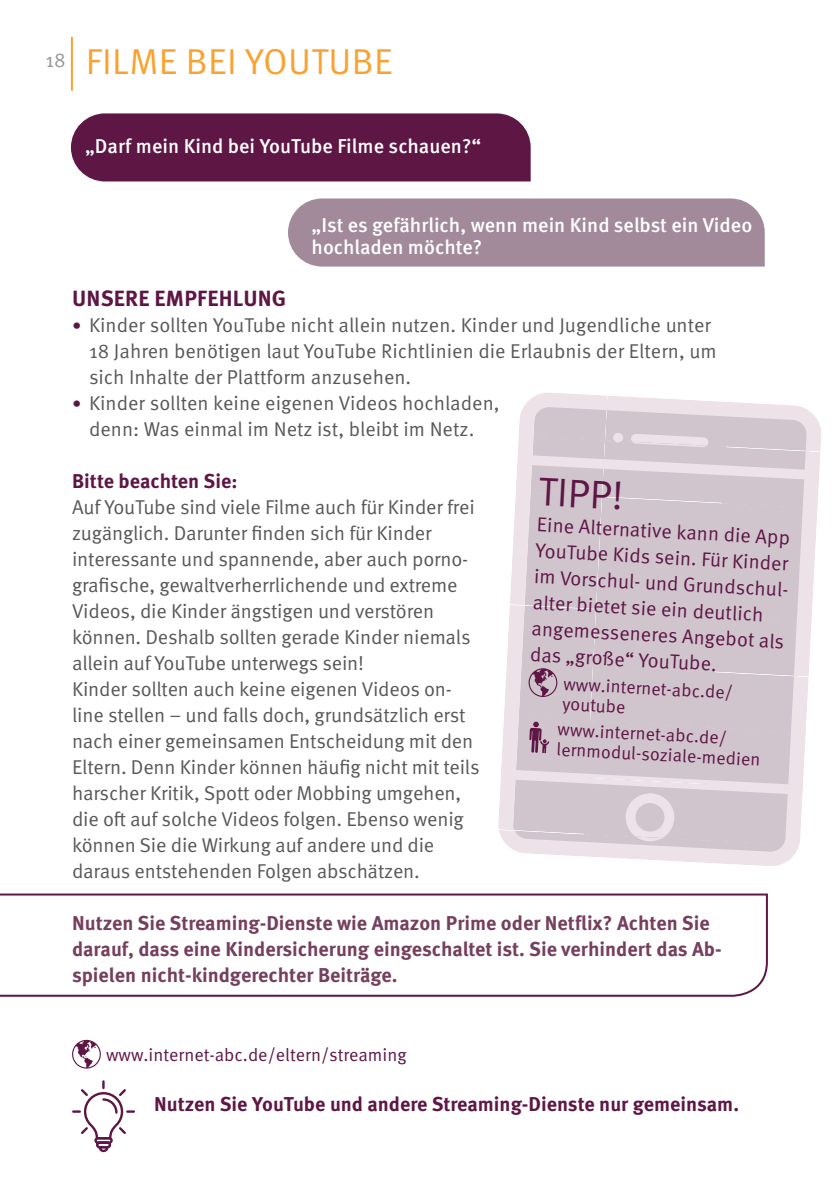
<style>
.page{position:relative;width:840px;height:1191px;background:#fff}
.page>*{position:absolute;margin:0;border:0;box-sizing:border-box;transform-origin:0 0}
.t1{font:40px "Meta OT Norm";color:#5e1645}
.t2{font:36px "Meta OT Norm";letter-spacing:.01em;color:#f9a230}
.t3{font:700 22px "Meta OT";letter-spacing:.01em;color:#5e1645}
.t4{font:20px/26px "Meta OT Norm";letter-spacing:-.01em;color:#57585a}
.t5{font:700 20px/26px "Meta OT";color:#753f5d}
.t6{font:20px/26px "Meta OT Norm";color:#5e1645}
.t7{font:500 20px/22px "Meta OT";color:#fff}
.t8{font:700 20px "Meta OT";color:#5e1645}
.t9{font:18px/20px "Meta OT Norm";color:#5e1645}
.s1{font-size:18px;color:#5e1645}
</style>
<div class="page">
<hr style="left:71px;top:37px;width:2px;height:54px;background:#f9a230">
<svg style="left:0;top:893px;width:768px;height:104px"></svg>
<div style="left:71px;top:113px;width:459px;height:68px;background:#5e1645"></div>
<div style="left:288px;top:198px;width:476px;height:68px;background:#a28a9b"></div>
<svg style="left:72px;top:1080px;width:63px;height:73px"></svg>
<div style="left:94px;top:1137px;width:19px;height:7px;border:2px solid #5e1645;border-radius:2px"></div>
<div style="left:96px;top:1141px;width:15px;height:7px;border:2px solid #5e1645;border-radius:2px"></div>
<svg style="left:72px;top:1039px;width:29px;height:29px"></svg>
<svg style="left:498px;top:393px;width:323px;height:473px;background:#d9cfd6"></svg>
<svg style="left:624px;top:792px;width:51px;height:50px;background:#ddd1d9"></svg>
<svg style="left:630px;top:433px;width:78px;height:14px"></svg>
<svg style="left:612px;top:432px;width:11px;height:11px"></svg>
<svg style="left:528px;top:668px;width:29px;height:29px"></svg>
<svg style="left:529px;top:721px;width:20px;height:32px"></svg>
<h2 class="t2" style="left:45px;top:40px;width:348px"><sup>18</sup> FILME BEI YOUTUBE</h2>
<p class="t7" style="left:85px;top:135px;width:397px">„Darf mein Kind bei YouTube Filme schauen?“</p>
<p class="t3" style="left:72px;top:284px;width:215px">UNSERE EMPFEHLUNG</p>
<p class="t7" style="left:311px;top:214px;width:442px">„Ist es gefährlich, wenn mein Kind selbst ein Video hochladen möchte?</p>
<p class="t4" style="left:89px;top:312px;width:628px;text-indent:-17px"><span class="s1">•</span> Kinder sollten YouTube nicht allein nutzen. Kinder und Jugendliche unter<br>18 Jahren benötigen laut YouTube Richtlinien die Erlaubnis der Eltern, um sich Inhalte der Plattform anzusehen.</p>
<p class="t4" style="left:72px;top:390px;width:429px;text-align:center"><span class="s1">•</span> Kinder sollten keine eigenen Videos hochladen, denn: Was einmal im Netz ist, bleibt im Netz.</p>
<p class="t8" style="left:72px;top:468px;width:167px">Bitte beachten Sie:</p>
<p class="t4" style="left:72px;top:494px;width:409px">Auf YouTube sind viele Filme auch für Kinder frei zugänglich. Darunter finden sich für Kinder interessante und spannende, aber auch porno&shy;grafische, gewaltverherrlichende und extreme Videos, die Kinder ängstigen und verstören können. Deshalb sollten gerade Kinder niemals allein auf YouTube unterwegs sein!<br>Kinder sollten auch keine eigenen Videos on&shy;line stellen – und falls doch, grundsätzlich erst nach einer gemeinsamen Entscheidung mit den Eltern. Denn Kinder können häufig nicht mit teils harscher Kritik, Spott oder Mobbing umgehen, die oft auf solche Videos folgen. Ebenso wenig können Sie die Wirkung auf andere und die daraus entstehenden Folgen abschätzen.</p>
<h1 class="t1" style="left:539px;top:467px;width:86px;rotate:3deg">TIPP!</h1>
<p class="t6" style="left:537px;top:511px;width:260px;rotate:3deg">Eine Alternative kann die App<br>YouTube Kids sein. Für Kinder im Vorschul- und Grundschul&shy;alter bietet sie ein deutlich angemesseneres Angebot als das „große“ YouTube.</p>
<p class="t9" style="left:563px;top:674px;width:171px;rotate:3deg">www.internet-abc.de/ youtube</p>
<p class="t9" style="left:557px;top:719px;width:205px;rotate:3deg">www.internet-abc.de/ lernmodul-soziale-medien</p>
<p class="t5" style="left:72px;top:910px;width:650px">Nutzen Sie Streaming-Dienste wie Amazon Prime oder Netflix? Achten Sie darauf, dass eine Kindersicherung eingeschaltet ist. Sie verhindert das Ab&shy;spielen nicht-kindgerechter Beiträge.</p>
<p class="t9" style="left:106px;top:1044px;width:302px">www.internet-abc.de/eltern/streaming</p>
<p class="t8" style="left:154px;top:1091px;width:586px">Nutzen Sie YouTube und andere Streaming-Dienste nur gemeinsam.</p>
</div>
